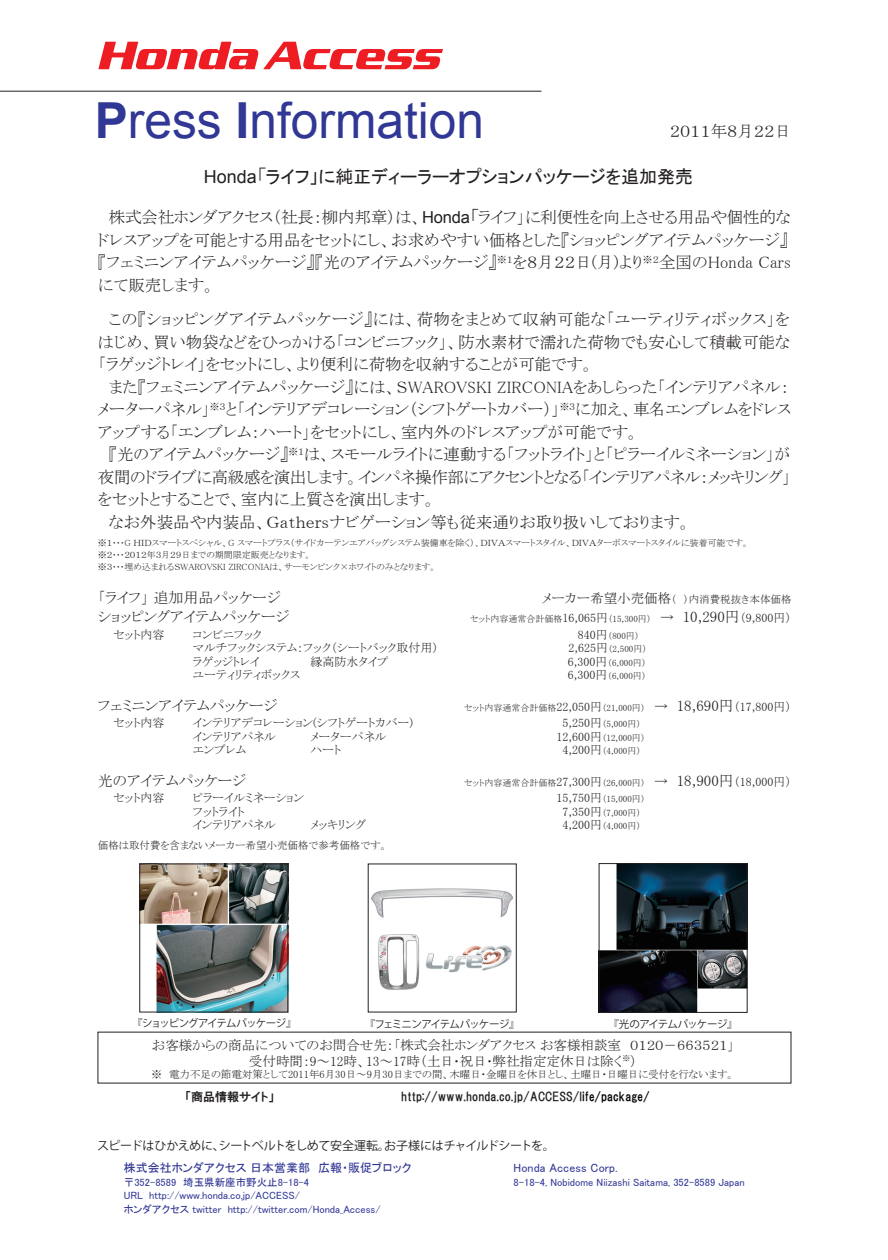
<style>
.page{position:relative;width:888px;height:1260px;background:#fff}
.page>*{position:absolute;margin:0;border:0;box-sizing:border-box;transform-origin:0 0}
.t1{font:49.65px "Arial";color:#313795}
.t2{font:18px "MS P Gothic";color:#231f20}
.t3{font:16.5px/22.5px "MS P Mincho";color:#231f20}
.t4{font:15px "MS P Mincho";color:#231f20}
.t5{font:13.5px/16.2px "MS P Mincho";color:#231f20;text-align:center}
.t6{font:12px "MS P Mincho";color:#231f20}
.t7{font:12px "HGP Gothic E";color:#231f20}
.t8{font:12px "MS P Gothic";color:#313795}
.t9{font:12px "Koz Go Pro";letter-spacing:-.03em;color:#231f20}
.t10{font:10.5px/13.5px "MS P Gothic";color:#313795}
.t11{font:10.5px "MS P Mincho";color:#231f20}
.t12{font:10.5px "Koz Go Pro";letter-spacing:-.08em;color:#231f20}
.t13{font:10.5px "Koz Go Pro";letter-spacing:-.055em;color:#231f20}
.t14{font:9px/12px "MS P Mincho";color:#231f20}
.s1{font-weight:700}
.s2{font-family:"Arial"}
.s3{font-family:"Koz Go Pro"}
.s4{font-size:13.5px}
.s5{font-size:12px}
.s6{font-size:15px}
.s7{color:#030303}
</style>
<div class="page">
<hr style="left:0;top:91px;width:541px;height:1px;background:#231f20">
<svg style="left:98px;top:42px;width:345px;height:27px"></svg>
<img style="left:141px;top:866px;width:145px;height:144px">
<div style="left:139px;top:864px;width:149px;height:148px;border:1px solid #231f20"></div>
<img style="left:371px;top:888px;width:142px;height:102px">
<img style="left:601px;top:865px;width:145px;height:146px">
<div style="left:599px;top:863px;width:149px;height:150px;border:1px solid #231f20"></div>
<h1 class="t1" style="left:95px;top:88px;width:391px"><span class="s1">P</span>ress <span class="s1">I</span>nformation</h1>
<p class="t3" style="left:670px;top:119px;width:123px">２０１１年８月２２日</p>
<p class="t2" style="left:204px;top:168px;width:491px"><span class="s2">Honda</span><span class="s3">「</span>ライフ」に純正ディーラーオプションパッケージを追加発売</p>
<p class="t3" style="left:98px;top:206px;width:694px;text-indent:11px">株式会社ホンダアクセス（社長：柳内邦章）は、<span class="s2">Honda</span><span class="s3">「</span>ライフ」に利便性を向上させる用品や個性的なドレスアップを可能とする用品をセットにし、お求めやすい価格とした『ショッピングアイテムパッケージ』『フェミニンアイテムパッケージ』『光のアイテムパッケージ』<sup>※１</sup>を８月２２日(月)より<sup>※２</sup>全国のHonda Carsにて販売します。</p>
<p class="t3" style="left:98px;top:308px;width:694px;text-align:justify;text-indent:11px">この『ショッピングアイテムパッケージ』には、荷物をまとめて収納可能な「ユーティリティボックス」をはじめ、買い物袋などをひっかける「コンビニフック」、防水素材で濡れた荷物でも安心して積載可能な「ラゲッジトレイ」をセットにし、より便利に荷物を収納することが可能です。</p>
<p class="t3" style="left:98px;top:375px;width:694px;text-indent:11px">また『フェミニンアイテムパッケージ』には、ＳWAROVSKI ZIRCONIAをあしらった「インテリアパネル：メーターパネル」<sup>※３</sup>と「インテリアデコレーション（シフトゲートカバー）」<sup>※３</sup>に加え、車名エンブレムをドレスアップする「エンブレム：ハート」をセットにし、室内外のドレスアップが可能です。<br>　『光のアイテムパッケージ』<sup>※１</sup>は、スモールライトに連動する「フットライト」と「ピラーイルミネーション」が夜間のドライブに高級感を演出します。インパネ操作部にアクセントとなる「インテリアパネル：メッキリング」をセットとすることで、室内に上質さを演出します。<br>　なお外装品や内装品、Ｇａｔｈｅｒｓナビゲーション等も従来通りお取り扱いしております。</p>
<p class="t14" style="left:98px;top:536px;width:653px">※１･･･G ＨＩＤスマートスペシャル、G スマートプラス（サイドカーテンエアバッグシステム装備車を除く）、ＤＩＶＡスマートスタイル、ＤＩＶＡターボスマートスタイルに装着可能です。※２･･･２０１２年３月２９日までの期間限定販売となります。<br>※３･･･埋め込まれるＳWAROVSKI ZIRCONIAは、サーモンピンク×ホワイトのみとなります。</p>
<p class="t4" style="left:98px;top:590px;width:184px">「ライフ」 追加用品パッケージ</p>
<p class="t11" style="left:542px;top:594px;width:251px"><span class="s4">メーカー希望小売価格</span>（　）内消費税抜き本体価格</p>
<p class="t4" style="left:98px;top:609px;width:193px">ショッピングアイテムパッケージ</p>
<p class="t14" style="left:470px;top:613px;width:323px">セット内容通常合計価格<span class="s5">16,065円</span>（15,300円）<span class="s4">　→　</span><span class="s6">10,290円</span><span class="s5">（9,800円）</span></p>
<p class="t6" style="left:113px;top:628px;width:53px">セット内容</p>
<p class="t6" style="left:193px;top:628px;width:70px">コンビニフック</p>
<p class="t14" style="left:578px;top:629px;width:63px"><span class="s5">840円</span>（800円）</p>
<p class="t6" style="left:193px;top:642px;width:247px">マルチフックシステム：フック（シートバック取付用）</p>
<p class="t14" style="left:568px;top:643px;width:80px"><span class="s5">2,625円</span>（2,500円）</p>
<p class="t6" style="left:193px;top:655px;width:68px">ラゲッジトレイ</p>
<p class="t6" style="left:310px;top:655px;width:80px">縁高防水タイプ</p>
<p class="t14" style="left:568px;top:656px;width:80px"><span class="s5">6,300円</span>（6,000円）</p>
<p class="t6" style="left:193px;top:669px;width:108px">ユーティリティボックス</p>
<p class="t14" style="left:568px;top:670px;width:80px"><span class="s5">6,300円</span>（6,000円）</p>
<p class="t4" style="left:98px;top:698px;width:181px">フェミニンアイテムパッケージ</p>
<p class="t14" style="left:464px;top:701px;width:329px">セット内容通常合計価格<span class="s5">22,050円</span>（21,000円）<span class="s4">　→　</span><span class="s6">18,690円</span><span class="s5">（17,800円）</span></p>
<p class="t6" style="left:113px;top:717px;width:53px">セット内容</p>
<p class="t6" style="left:193px;top:717px;width:222px">インテリアデコレーション(シフトゲートカバー)</p>
<p class="t14" style="left:562px;top:718px;width:80px"><span class="s5">5,250円</span>（5,000円）</p>
<p class="t6" style="left:193px;top:730px;width:85px">インテリアパネル</p>
<p class="t6" style="left:310px;top:730px;width:78px">メーターパネル</p>
<p class="t14" style="left:556px;top:731px;width:90px"><span class="s5">12,600円</span>（12,000円）</p>
<p class="t6" style="left:193px;top:744px;width:55px">エンブレム</p>
<p class="t6" style="left:310px;top:744px;width:32px">ハート</p>
<p class="t14" style="left:562px;top:745px;width:80px"><span class="s5">4,200円</span>（4,000円）</p>
<p class="t4" style="left:98px;top:773px;width:150px">光のアイテムパッケージ</p>
<p class="t14" style="left:464px;top:776px;width:329px">セット内容通常合計価格<span class="s5">27,300円</span>（26,000円）<span class="s4">　→　</span><span class="s6">18,900円</span><span class="s5">（18,000円）</span></p>
<p class="t6" style="left:113px;top:792px;width:53px">セット内容</p>
<p class="t6" style="left:193px;top:792px;width:113px">ピラーイルミネーション</p>
<p class="t14" style="left:556px;top:793px;width:90px"><span class="s5">15,750円</span>（15,000円）</p>
<p class="t6" style="left:193px;top:805px;width:53px">フットライト</p>
<p class="t14" style="left:562px;top:806px;width:80px"><span class="s5">7,350円</span>（7,000円）</p>
<p class="t6" style="left:193px;top:819px;width:85px">インテリアパネル</p>
<p class="t6" style="left:310px;top:819px;width:57px">メッキリング</p>
<p class="t14" style="left:562px;top:820px;width:80px"><span class="s5">4,200円</span>（4,000円）</p>
<p class="t11" style="left:98px;top:840px;width:291px">価格は取付費を含まないメーカー希望小売価格で参考価格です。</p>
<p class="t12" style="left:132px;top:1016px;width:166px">『ショッピングアイテムパッケージ』</p>
<p class="t12" style="left:365px;top:1017px;width:156px">『フェミニンアイテムパッケージ』</p>
<p class="t13" style="left:609px;top:1017px;width:131px">『光のアイテムパッケージ』</p>
<p class="t5" style="left:152px;top:1037px;width:584px">お客様からの商品についてのお問合せ先：「株式会社ホンダアクセス お客様相談室　０１２０－６６３５２１」受付時間：9～12時、13～17時（土日･祝日･弊社指定定休日は除く<sup>※</sup>）</p>
<p class="t11" style="left:152px;top:1069px;width:584px">※　電力不足の節電対策として2011年6月30日～9月30日までの間、木曜日・金曜日を休日とし、土曜日・日曜日に受付を行ないます。</p>
<p class="t7" style="left:185px;top:1090px;width:91px">「商品情報サイト」</p>
<p class="t7" style="left:401px;top:1090px;width:250px">http://www.honda.co.jp/ACCESS/l<span class="s7">ife/package/</span></p>
<p class="t9" style="left:97px;top:1138px;width:459px">スピードはひかえめに、シートベルトをしめて安全運転。お子様にはチャイルドシートを。</p>
<p class="t8" style="left:124px;top:1162px;width:289px">株式会社ホンダアクセス 日本営業部　広報・販促ブロック</p>
<p class="t10" style="left:124px;top:1175px;width:258px">〒352-8589　埼玉県新座市野火止8-18-4<br>URL http://www.honda.co.jp/ACCESS/<br>ホンダアクセス twitter http://twitter.com/Honda_Access/</p>
<p class="t8" style="left:514px;top:1162px;width:106px">Honda Access Corp.</p>
<p class="t10" style="left:514px;top:1175px;width:233px">8-18-4, Nobidome Niizashi Saitama, 352-8589 Japan</p>
</div>
